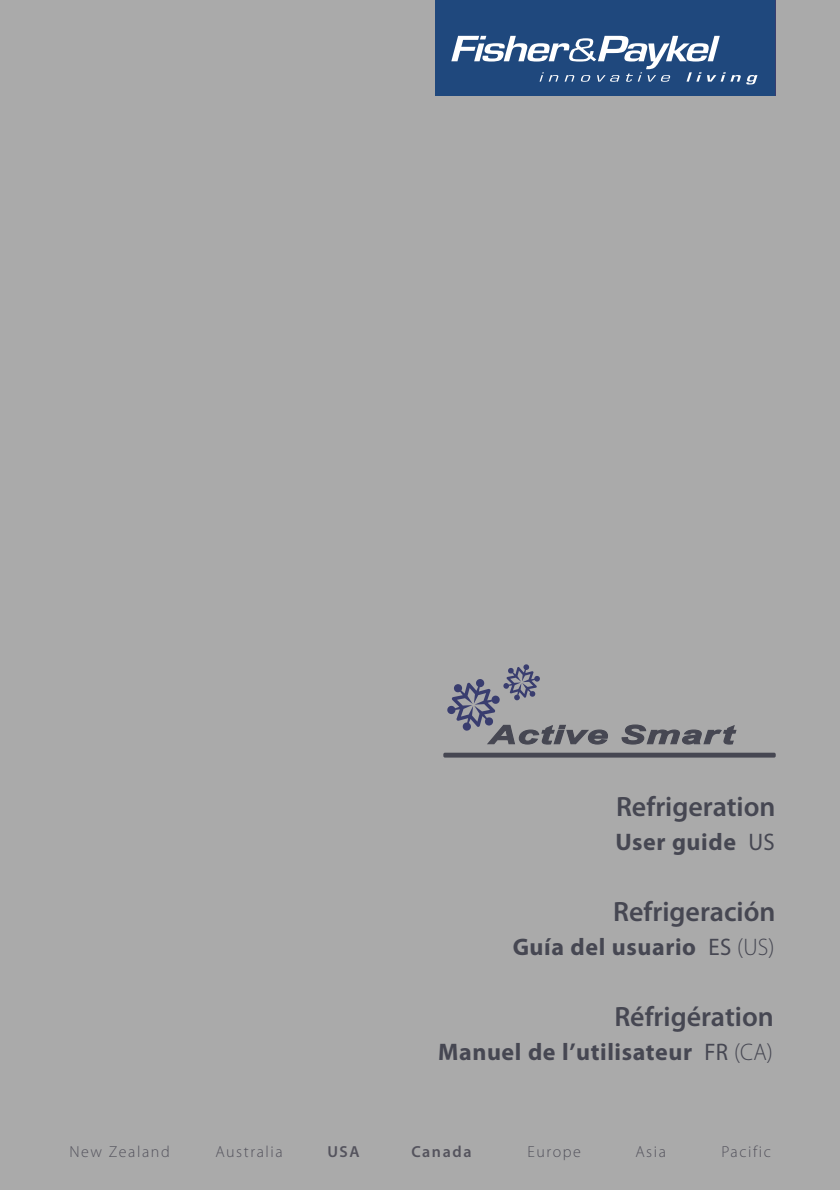
<style>
.page{position:relative;width:840px;height:1190px;background:#fff}
.page>*{position:absolute;margin:0;border:0;box-sizing:border-box;transform-origin:0 0}
.t1{font:600 28px "Myriad Pro";color:#464752}
.t2{font:700 24px "Myriad Pro";letter-spacing:.025em;color:#464752}
.t3{font:300 16px "Myriad Pro";letter-spacing:.1em;color:#54535d}
.t4{font:600 16px "Myriad Pro";letter-spacing:.1em;color:#54535d}
.s1{font-weight:400}
.s2{font-weight:300}
</style>
<div class="page">
<div style="left:0;top:0;width:839px;height:1190px;background:#aaa"></div>
<div style="left:435px;top:0;width:339px;height:96px;background:#1f487d"></div>
<svg style="left:451px;top:36px;width:306px;height:49px"></svg>
<div style="left:443px;top:753px;width:333px;height:5px;background:#464752;border-radius:2px"></div>
<svg style="left:621px;top:724px;width:116px;height:21px"></svg>
<svg style="left:447px;top:664px;width:161px;height:81px"></svg>
<p class="t1" style="left:616px;top:796px;width:161px">Refrigeration</p>
<p class="t2" style="left:615px;top:833px;width:161px">User guide <span class="s1">US</span></p>
<p class="t1" style="left:613px;top:901px;width:164px">Refrigeración</p>
<p class="t2" style="left:513px;top:938px;width:264px">Guía del usuario <span class="s1">ES</span> <span class="s2">(US)</span></p>
<p class="t1" style="left:614px;top:1006px;width:161px">Réfrigération</p>
<p class="t2" style="left:438px;top:1043px;width:336px">Manuel de l’utilisateur <span class="s1">FR</span> <span class="s2">(CA)</span></p>
<p class="t3" style="left:69px;top:1146px;width:102px">New Zealand</p>
<p class="t3" style="left:215px;top:1146px;width:69px">Australia</p>
<p class="t4" style="left:327px;top:1146px;width:34px">USA</p>
<p class="t4" style="left:411px;top:1146px;width:62px">Canada</p>
<p class="t3" style="left:527px;top:1146px;width:55px">Europe</p>
<p class="t3" style="left:635px;top:1146px;width:32px">Asia</p>
<p class="t3" style="left:721px;top:1146px;width:51px">Pacific</p>
</div>
